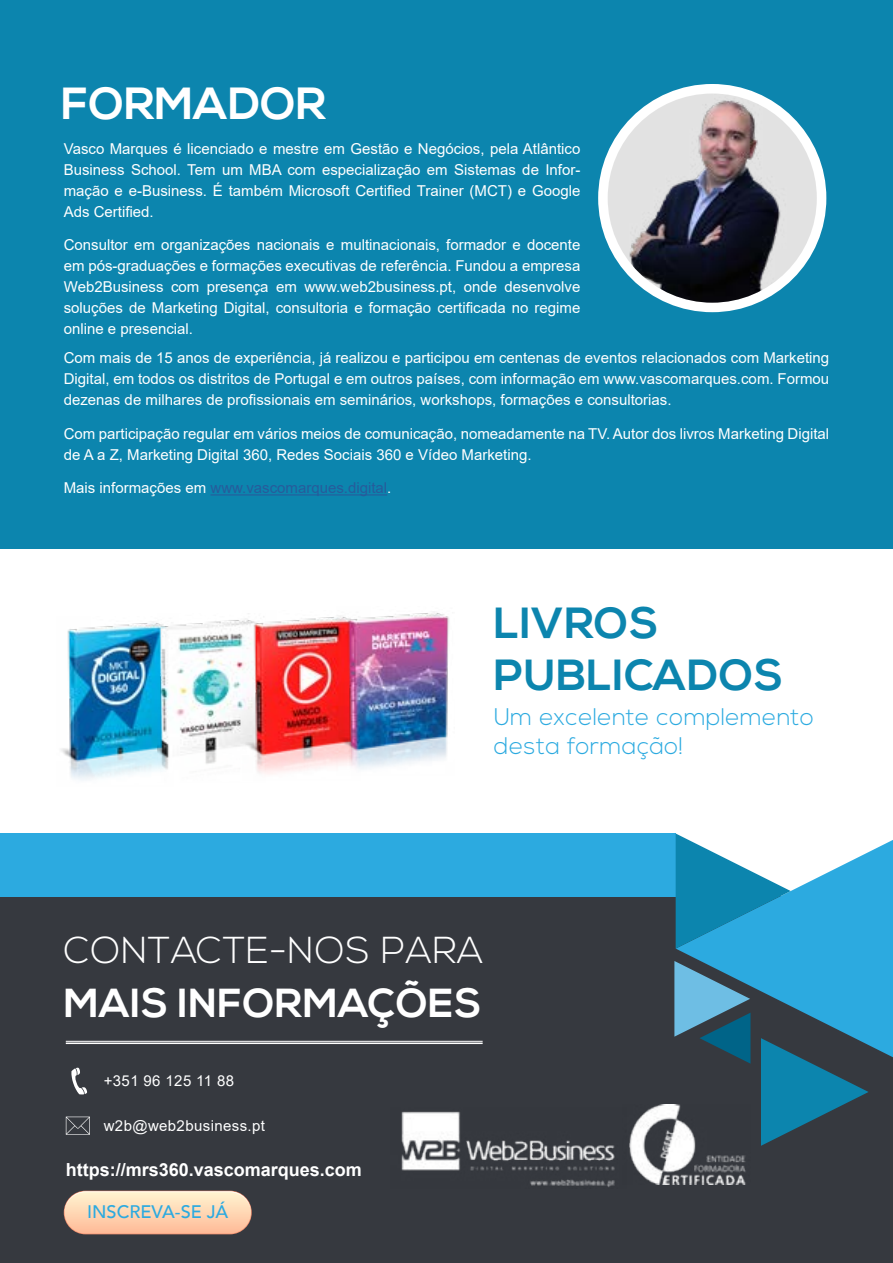
<style>
.page{position:relative;width:893px;height:1263px;background:#fff}
.page>*{position:absolute;margin:0;border:0;box-sizing:border-box;transform-origin:0 0}
.t1{font:700 45px "Nexa";color:#fff}
.t2{font:700 43.5px/52.2px "Nexa";letter-spacing:.01em;color:#0c85ae}
.t3{font:700 40.5px "Nexa";letter-spacing:.01em;color:#fff}
.t4{font:300 37.5px "Nexa";letter-spacing:.01em;color:#fff}
.t5{font:300 24px/28.8px "Nexa";letter-spacing:.01em;color:#2caae0}
.t6{font:500 18.15px "Avenir";color:#2caae0}
.t7{font:700 18px "Arial";color:#fff}
.t8{font:15px/21px "Arial";color:#fff;text-align:justify}
.t9{font:15px "Arial";color:#275b9b}
.t10{font:15px "Arial";letter-spacing:.025em;color:#fff}
.s1{color:#fff}
</style>
<div class="page">
<div style="left:0;top:0;width:893px;height:549px;background:#0c85ae"></div>
<hr style="left:210px;top:494px;width:177px;height:1px;background:#275b9b">
<div style="left:598px;top:84px;width:228px;height:228px;background:#fff;border-radius:50%"></div>
<img style="left:608px;top:94px;width:209px;height:209px;border-radius:105px">
<div style="left:0;top:897px;width:893px;height:366px;background:#36393f"></div>
<div style="left:0;top:833px;width:676px;height:64px;background:#2caae0"></div>
<svg style="left:676px;top:840px;width:217px;height:217px;fill:#2caae0"></svg>
<svg style="left:676px;top:833px;width:115px;height:115px"></svg>
<svg style="left:674px;top:961px;width:76px;height:103px"></svg>
<svg style="left:71px;top:1067px;width:16px;height:27px"></svg>
<svg style="left:66px;top:1116px;width:24px;height:19px"></svg>
<hr style="left:66px;top:1042px;width:417px;height:2px;background:#fff">
<hr style="left:66px;top:1041px;width:417px;height:1px;background:#fff">
<svg style="left:761px;top:1038px;width:108px;height:108px"></svg>
<img style="left:61px;top:622px;width:97px;height:158px">
<img style="left:158px;top:620px;width:84px;height:151px">
<img style="left:242px;top:613px;width:95px;height:161px">
<img style="left:337px;top:612px;width:112px;height:157px">
<img style="left:401px;top:1111px;width:214px;height:76px">
<img style="left:629px;top:1105px;width:117px;height:79px">
<svg style="left:64px;top:1191px;width:188px;height:43px"></svg>
<div style="left:65px;top:1191px;width:186px;height:42px;background:linear-gradient(to right,#ffcaa7,#ffc9a6);border-radius:21px"></div>
<svg style="left:65px;top:1191px;width:186px;height:22px;background:#f6ddbd"></svg>
<h1 class="t1" style="left:61px;top:77px;width:267px">FORMADOR</h1>
<p class="t8" style="left:64px;top:138px;width:518px">Vasco Marques é licenciado e mestre em Gestão e Negócios, pela Atlântico Business School. Tem um MBA com especialização em Sistemas de Infor&shy;mação e e-Business. É também Microsoft Certified Trainer (MCT) e Google Ads Certified.</p>
<p class="t8" style="left:64px;top:234px;width:518px">Consultor em organizações nacionais e multinacionais, formador e docente em pós-graduações e formações executivas de referência. Fundou a empresa Web2Business com presença em www.web2business.pt, onde desenvolve soluções de Marketing Digital, consultoria e formação certificada no regime online e presencial.</p>
<p class="t8" style="left:64px;top:347px;width:767px">Com mais de 15 anos de experiência, já realizou e participou em centenas de eventos relacionados com Marketing Digital, em todos os distritos de Portugal e em outros países, com informação em www.vascomarques.com. Formou dezenas de milhares de profissionais em seminários, workshops, formações e consultorias.</p>
<p class="t8" style="left:64px;top:423px;width:767px">Com participação regular em vários meios de comunicação, nomeadamente na TV. Autor dos livros Marketing Digital de A a Z, Marketing Digital 360, Redes Sociais 360 e Vídeo Marketing.</p>
<p class="t9" style="left:64px;top:478px;width:329px"><span class="s1">Mais informações em</span> www.vascomarques.digital<span class="s1">.</span></p>
<h2 class="t2" style="left:494px;top:598px;width:291px">LIVROS<br>PUBLICADOS</h2>
<h3 class="t5" style="left:494px;top:704px;width:322px">Um excelente complemento desta formação!</h3>
<h3 class="t4" style="left:64px;top:928px;width:421px">CONTACTE-NOS PARA</h3>
<h3 class="t3" style="left:64px;top:979px;width:419px">MAIS INFORMAÇÕES</h3>
<p class="t10" style="left:104px;top:1070px;width:132px">+351 96 125 11 88</p>
<p class="t10" style="left:104px;top:1115px;width:163px">w2b@web2business.pt</p>
<p class="t7" style="left:66px;top:1157px;width:298px">https://mrs360.vascomarques.com</p>
<p class="t6" style="left:87px;top:1196px;width:143px">INSCREVA-SE JÁ</p>
</div>
